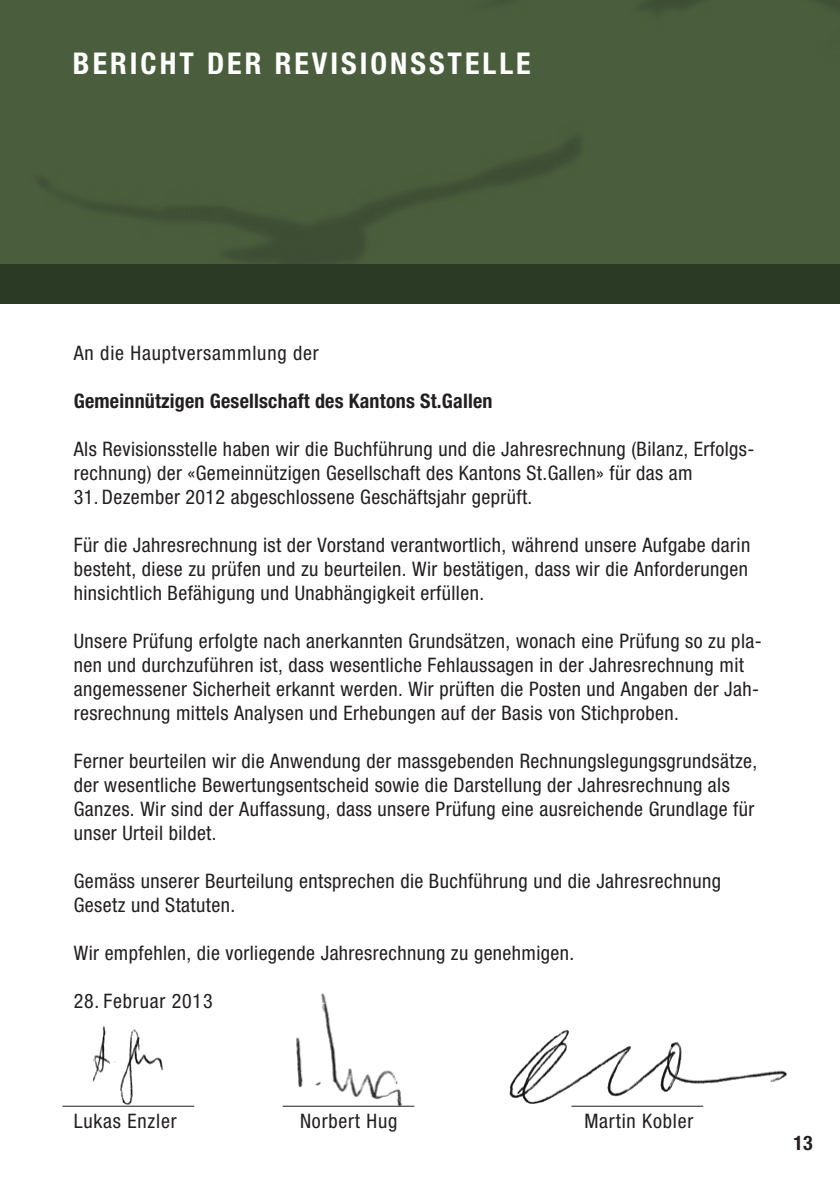
<style>
.page{position:relative;width:840px;height:1191px;background:#fff}
.page>*{position:absolute;margin:0;border:0;box-sizing:border-box;transform-origin:0 0}
.t1{font:700 condensed 30px "Helvetica Neue";letter-spacing:.1em;color:#fff}
.t2{font:condensed 20px/24px "Helvetica Neue";letter-spacing:.02em;color:#231f20}
.t3{font:condensed 20px "Helvetica Neue";letter-spacing:.04em;color:#231f20}
.t4{font:700 condensed 20px "Helvetica Neue";letter-spacing:.01em;color:#231f20}
</style>
<div class="page">
<div style="left:0;top:0;width:839px;height:264px;background:#4a5d3c"></div>
<div style="left:0;top:264px;width:839px;height:39px;background:#2b3a25"></div>
<img style="left:62px;top:1026px;width:133px;height:81px">
<img style="left:509px;top:1030px;width:278px;height:77px">
<img style="left:282px;top:993px;width:133px;height:114px">
<hr style="left:62px;top:1105px;width:132px;height:1px;background:#231f20">
<hr style="left:282px;top:1105px;width:132px;height:1px;background:#231f20">
<hr style="left:571px;top:1105px;width:131px;height:1px;background:#231f20">
<h1 class="t1" style="left:73px;top:45px;width:459px">bericht der revisionsstelle</h1>
<p class="t3" style="left:74px;top:341px;width:246px">An die Hauptversammlung der</p>
<p class="t4" style="left:74px;top:389px;width:420px">Gemeinnützigen Gesellschaft des Kantons St.Gallen</p>
<p class="t2" style="left:74px;top:437px;width:682px">Als Revisionsstelle haben wir die Buchführung und die Jahresrechnung (Bilanz, Erfolgs&shy;rechnung) der «Gemeinnützigen Gesellschaft des Kantons St.Gallen» für das am</p>
<p class="t2" style="left:74px;top:485px;width:460px">31. Dezember 2012 abgeschlossene Geschäftsjahr geprüft.</p>
<p class="t2" style="left:74px;top:533px;width:677px;text-align:justify">Für die Jahresrechnung ist der Vorstand verantwortlich, während unsere Aufgabe darin besteht, diese zu prüfen und zu beurteilen. Wir bestätigen, dass wir die Anforderungen hinsichtlich Befähigung und Unabhängigkeit erfüllen.</p>
<p class="t2" style="left:74px;top:629px;width:689px">Unsere Prüfung erfolgte nach anerkannten Grundsätzen, wonach eine Prüfung so zu pla&shy;nen und durchzuführen ist, dass wesentliche Fehlaussagen in der Jahresrechnung mit angemessener Sicherheit erkannt werden. Wir prüften die Posten und Angaben der Jah&shy;resrechnung mittels Analysen und Erhebungen auf der Basis von Stichproben.</p>
<p class="t2" style="left:74px;top:749px;width:684px">Ferner beurteilen wir die Anwendung der massgebenden Rechnungslegungsgrundsätze, der wesentliche Bewertungsentscheid sowie die Darstellung der Jahresrechnung als Ganzes. Wir sind der Auffassung, dass unsere Prüfung eine ausreichende Grundlage für unser Urteil bildet.</p>
<p class="t2" style="left:74px;top:869px;width:648px">Gemäss unserer Beurteilung entsprechen die Buchführung und die Jahresrechnung<br>Gesetz und Statuten.</p>
<p class="t2" style="left:74px;top:941px;width:502px">Wir empfehlen, die vorliegende Jahresrechnung zu genehmigen.</p>
<p class="t3" style="left:74px;top:989px;width:140px">28. Februar 2013</p>
<p class="t3" style="left:74px;top:1109px;width:104px">Lukas Enzler</p>
<p class="t3" style="left:300px;top:1109px;width:99px">Norbert Hug</p>
<p class="t3" style="left:584px;top:1109px;width:110px">Martin Kobler</p>
<p class="t4" style="left:793px;top:1130px;width:21px">13</p>
</div>
